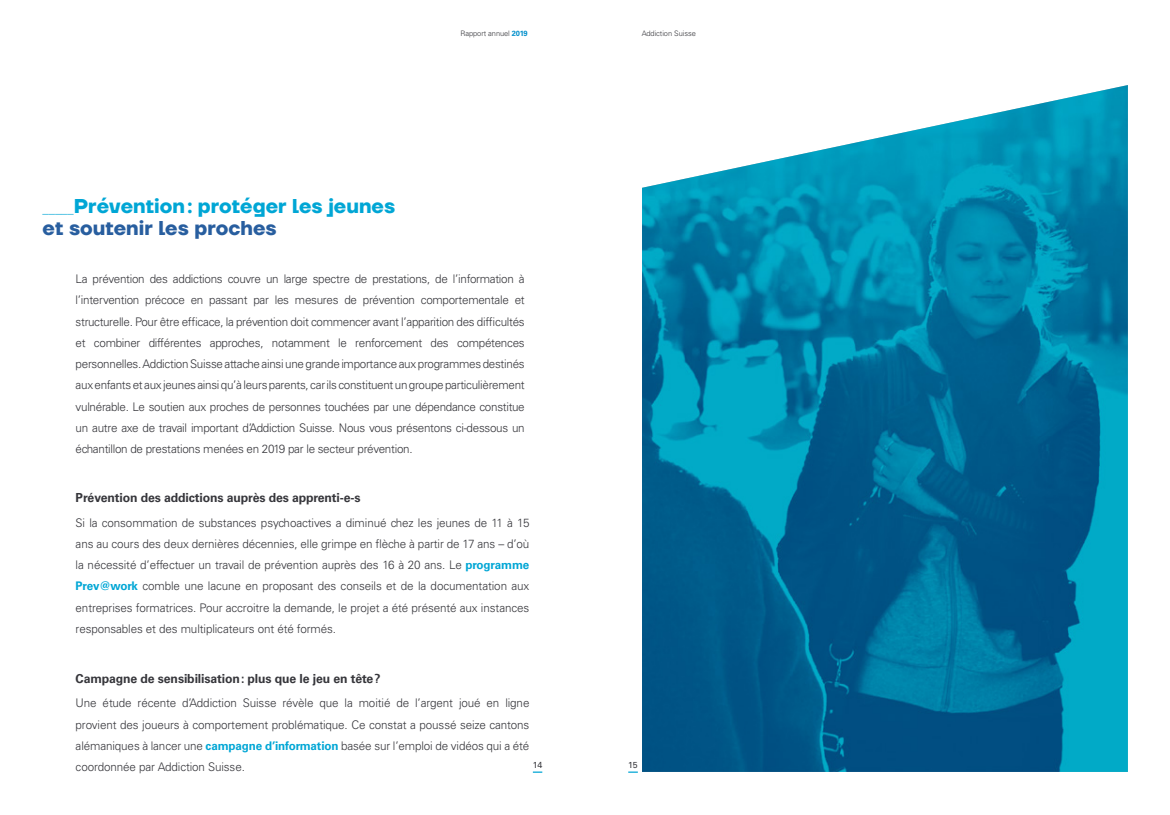
<style>
.page{position:relative;width:1170px;height:815px;background:#fff}
.page>*{position:absolute;margin:0;border:0;box-sizing:border-box;transform-origin:0 0}
.t1{font:700 20px/22.5px "TT Firs Neue";color:#00a6d5}
.t2{font:700 12.5px "Univers";letter-spacing:-.01em;color:#36363b}
.t3{font:300 11.88px/21.2px "Univers";letter-spacing:-.01em;color:#36363b;text-align:justify}
.t4{font:8.75px "Univers";color:#36363b}
.t5{font:300 7.5px "Univers";letter-spacing:-.01em;color:#36363b}
.s1{font-family:"Univers";font-size:12.5px}
.s2{color:#285e9f}
.s3{font-weight:700;color:#008fcb}
.s4{font-weight:700;color:#00a6d5}
</style>
<div class="page">
<svg style="left:533px;top:771px;width:9px;height:2px"></svg>
<svg style="left:628px;top:771px;width:9px;height:2px"></svg>
<img style="left:642px;top:85px;width:485px;height:687px">
<h1 class="t1" style="left:43px;top:195px;width:354px"><span class="s1">_____</span>Prévention: protéger les jeunes <span class="s2">et soutenir les proches</span></h1>
<p class="t5" style="left:460px;top:29px;width:69px">Rapport annuel <span class="s3">2019</span></p>
<p class="t5" style="left:641px;top:29px;width:56px">Addiction Suisse</p>
<p class="t3" style="left:76px;top:268px;width:450px">La prévention des addictions couvre un large spectre de prestations, de l’information à l’intervention précoce en passant par les mesures de prévention comportementale et structurelle. Pour être efficace, la prévention doit commencer avant l’apparition des difficultés et combiner différentes approches, notamment le renforcement des compétences personnelles. Addiction Suisse attache ainsi une grande importance aux programmes destinés aux enfants et aux jeunes ainsi qu’à leurs parents, car ils constituent un groupe particulièrement vulnérable. Le soutien aux proches de personnes touchées par une dépendance constitue un autre axe de travail important d’Addiction Suisse. Nous vous présentons ci-dessous un échantillon de prestations menées en 2019 par le secteur prévention.</p>
<p class="t2" style="left:76px;top:490px;width:286px">Prévention des addictions auprès des apprenti-e-s</p>
<p class="t3" style="left:76px;top:512px;width:455px">Si la consommation de substances psychoactives a diminué chez les jeunes de 11 à 15 ans au cours des deux dernières décennies, elle grimpe en flèche à partir de 17 ans – d’où la nécessité d’effectuer un travail de prévention auprès des 16 à 20 ans. Le <span class="s4">programme Prev@work</span> comble une lacune en proposant des conseils et de la documentation aux entreprises formatrices. Pour accroitre la demande, le projet a été présenté aux instances responsables et des multiplicateurs ont été formés.</p>
<p class="t2" style="left:76px;top:671px;width:306px">Campagne de sensibilisation: plus que le jeu en tête?</p>
<p class="t3" style="left:76px;top:692px;width:455px">Une étude récente d’Addiction Suisse révèle que la moitié de l’argent joué en ligne provient des joueurs à comportement problématique. Ce constat a poussé seize cantons alémaniques à lancer une <span class="s4">campagne d’information</span> basée sur l’emploi de vidéos qui a été coordonnée par Addiction Suisse.</p>
<p class="t4" style="left:533px;top:760px;width:11px">14</p>
<p class="t4" style="left:628px;top:760px;width:11px">15</p>
</div>
